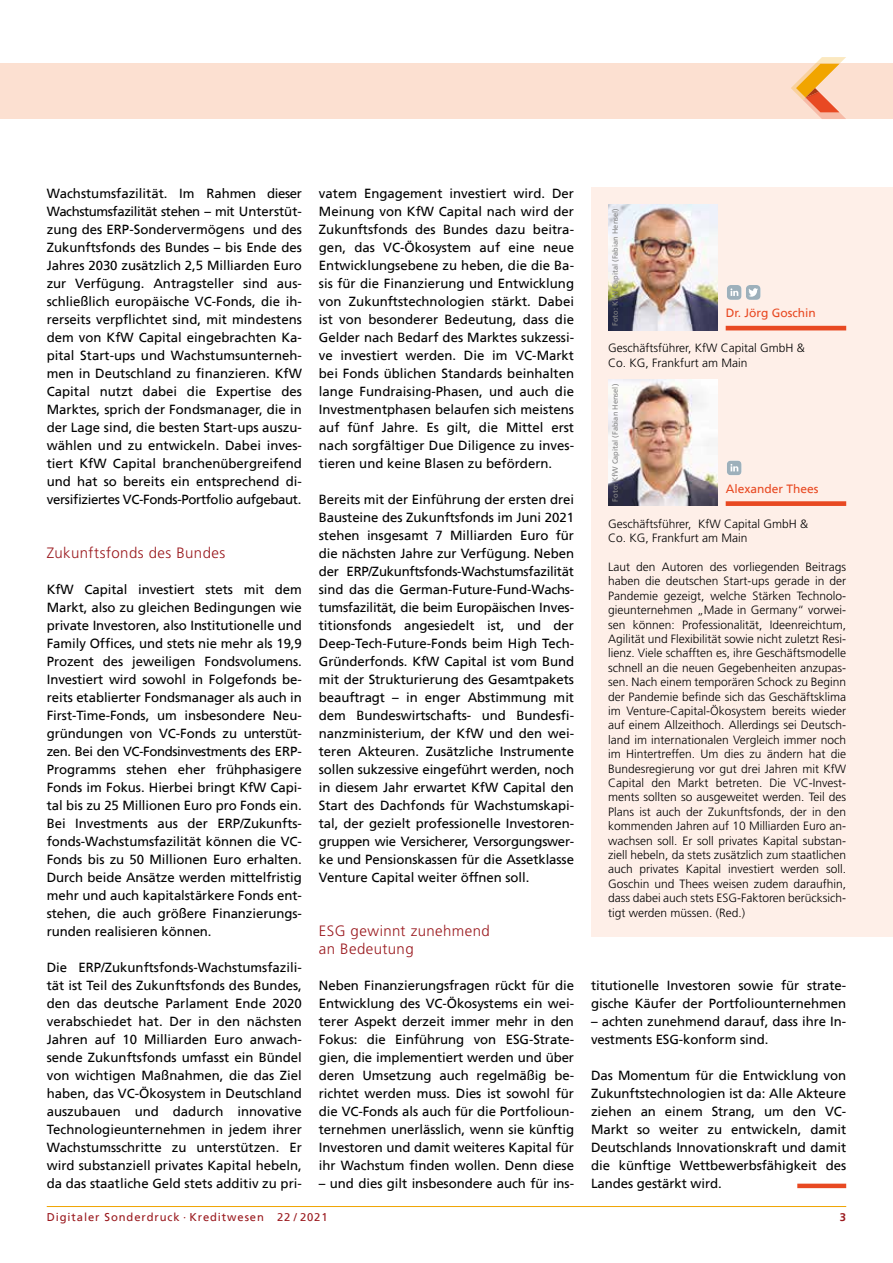
<style>
.page{position:relative;width:893px;height:1263px;background:#fff}
.page>*{position:absolute;margin:0;border:0;box-sizing:border-box;transform-origin:0 0}
.Zwischenüberschrift{font:300 15px/18px "Frutiger";letter-spacing:.025em;color:#9a191e}
.Fließtext{font:13.2px/18px "Frutiger";letter-spacing:-.005em;color:#000;text-align:justify}
.Fließtext_mit_mehrer{font:13.2px/18px "Frutiger";letter-spacing:-.005em;color:#000;text-align:justify}
.Fließtext_mit_Balken{font:13.2px/18px "Frutiger";letter-spacing:-.005em;color:#000;text-align:justify}
.Vorspann{font:300 12px/14.4px "Frutiger";color:#000;text-align:justify}
.Autoreninformation{font:300 12px/14.4px "Frutiger";color:#000}
.Autor_Bild_2_Autoren{font:12px "Frutiger";color:#e84922}
.t1{font:11.25px "Frutiger";letter-spacing:.08em;color:#9a191e}
.t2{font:700 11.25px "Frutiger";color:#9a191e}
.Fußnote{font:7.5px "Frutiger";color:#878787}
</style>
<div class="page">
<hr style="left:47px;top:1206px;width:799px;height:1px;background:#f0a400">
<div style="left:0;top:64px;width:893px;height:55px;background:#fce0d1"></div>
<svg style="left:791px;top:57px;width:55px;height:62px"></svg>
<hr style="left:797px;top:1184px;width:49px;height:4px;background:#e84922">
<div style="left:591px;top:187px;width:302px;height:749px;background:#feefe8"></div>
<img style="left:608px;top:204px;width:109px;height:126px">
<img style="left:608px;top:380px;width:109px;height:126px">
<hr style="left:726px;top:326px;width:120px;height:4px;background:#e84922">
<svg style="left:727px;top:285px;width:34px;height:15px"></svg>
<div style="left:726px;top:501px;width:120px;height:5px;background:#e84922"></div>
<svg style="left:727px;top:460px;width:15px;height:15px"></svg>
<p class="Fließtext" style="left:47px;top:185px;width:257px">Wachstumsfazilität. Im Rahmen dieser Wachstumsfazilität stehen – mit Unterstüt&shy;zung des ERP-Sondervermögens und des Zukunftsfonds des Bundes – bis Ende des Jahres 2030 zusätzlich 2,5 Milliarden Euro zur Verfügung. Antragsteller sind aus&shy;schließlich europäische VC-Fonds, die ih&shy;rerseits verpflichtet sind, mit mindestens dem von KfW Capital eingebrachten Ka&shy;pital Start-ups und Wachstumsunterneh&shy;men in Deutschland zu finanzieren. KfW Capital nutzt dabei die Expertise des Marktes, sprich der Fondsmanager, die in der Lage sind, die besten Start-ups auszu&shy;wählen und zu entwickeln. Dabei inves&shy;tiert KfW Capital branchenübergreifend und hat so bereits ein entsprechend di&shy;versifiziertes VC-Fonds-Portfolio aufgebaut.</p>
<p class="Zwischenüberschrift" style="left:47px;top:544px;width:180px">Zukunftsfonds des Bundes</p>
<p class="Fließtext" style="left:47px;top:581px;width:257px">KfW Capital investiert stets mit dem Markt, also zu gleichen Bedingungen wie private Investoren, also Institutionelle und Family Offices, und stets nie mehr als 19,9<br>Prozent des jeweiligen Fondsvolumens.<br>Investiert wird sowohl in Folgefonds be&shy;reits etablierter Fondsmanager als auch in First-Time-Fonds, um insbesondere Neu&shy;gründungen von VC-Fonds zu unterstüt&shy;zen. Bei den VC-Fondsinvestments des ERP-Programms stehen eher frühphasigere Fonds im Fokus. Hierbei bringt KfW Capi&shy;tal bis zu 25 Millionen Euro pro Fonds ein.<br>Bei Investments aus der ERP/Zukunfts&shy;fonds-Wachstumsfazilität können die VC-Fonds bis zu 50 Millionen Euro erhalten.<br>Durch beide Ansätze werden mittelfristig mehr und auch kapitalstärkere Fonds ent&shy;stehen, die auch größere Finanzierungs&shy;runden realisieren können.</p>
<p class="Fließtext" style="left:47px;top:959px;width:257px">Die ERP/Zukunftsfonds-Wachstumsfazili&shy;tät ist Teil des Zukunftsfonds des Bundes, den das deutsche Parlament Ende 2020 verabschiedet hat. Der in den nächsten Jahren auf 10 Milliarden Euro anwach&shy;sende Zukunftsfonds umfasst ein Bündel von wichtigen Maßnahmen, die das Ziel haben, das VC-Ökosystem in Deutschland auszubauen und dadurch innovative Technologieunternehmen in jedem ihrer Wachstumsschritte zu unterstützen. Er wird substanziell privates Kapital hebeln, da das staatliche Geld stets additiv zu pri-</p>
<p class="Fließtext" style="left:319px;top:185px;width:257px">vatem Engagement investiert wird. Der Meinung von KfW Capital nach wird der Zukunftsfonds des Bundes dazu beitra&shy;gen, das VC-Ökosystem auf eine neue Entwicklungsebene zu heben, die die Ba&shy;sis für die Finanzierung und Entwicklung von Zukunftstechnologien stärkt. Dabei ist von besonderer Bedeutung, dass die Gelder nach Bedarf des Marktes sukzessi&shy;ve investiert werden. Die im VC-Markt bei Fonds üblichen Standards beinhalten lange Fundraising-Phasen, und auch die Investmentphasen belaufen sich meistens auf fünf Jahre. Es gilt, die Mittel erst nach sorgfältiger Due Diligence zu inves&shy;tieren und keine Blasen zu befördern.</p>
<p class="Fließtext_mit_mehrer" style="left:319px;top:491px;width:257px">Bereits mit der Einführung der ersten drei Bausteine des Zukunftsfonds im Juni 2021 stehen insgesamt 7 Milliarden Euro für die nächsten Jahre zur Verfügung. Neben der ERP/Zukunftsfonds-Wachstumsfazilität sind das die German-Future-Fund-Wachs&shy;tumsfazilität, die beim Europäischen Inves&shy;titionsfonds angesiedelt ist, und der Deep-Tech-Future-Fonds beim High Tech-Gründerfonds. KfW Capital ist vom Bund mit der Strukturierung des Gesamtpakets beauftragt – in enger Abstimmung mit dem Bundeswirtschafts- und Bundesfi&shy;nanzministerium, der KfW und den wei&shy;teren Akteuren. Zusätzliche Instrumente sollen sukzessive eingeführt werden, noch in diesem Jahr erwartet KfW Capital den Start des Dachfonds für Wachstumskapi&shy;tal, der gezielt professionelle Investoren&shy;gruppen wie Versicherer, Versorgungswer&shy;ke und Pensionskassen für die Assetklasse Venture Capital weiter öffnen soll.</p>
<p class="Zwischenüberschrift" style="left:319px;top:922px;width:172px">ESG gewinnt zunehmend an Bedeutung</p>
<p class="Fließtext" style="left:319px;top:977px;width:257px">Neben Finanzierungsfragen rückt für die Entwicklung des VC-Ökosystems ein wei&shy;terer Aspekt derzeit immer mehr in den Fokus: die Einführung von ESG-Strate&shy;gien, die implementiert werden und über deren Umsetzung auch regelmäßig be&shy;richtet werden muss. Dies ist sowohl für die VC-Fonds als auch für die Portfolioun&shy;ternehmen unerlässlich, wenn sie künftig Investoren und damit weiteres Kapital für ihr Wachstum finden wollen. Denn diese</p>
<p class="Fließtext" style="left:319px;top:1175px;width:257px">– und dies gilt insbesondere auch für ins-</p>
<p class="Fußnote" style="left:612px;top:326px;width:119px;rotate:-90deg">Foto: KfW Capital (Fabian Hensel)</p>
<p class="Autor_Bild_2_Autoren" style="left:726px;top:308px;width:92px">Dr. Jörg Goschin</p>
<p class="Autoreninformation" style="left:608px;top:341px;width:198px">Geschäftsführer, KfW Capital GmbH &amp;<br>Co. KG, Frankfurt am Main</p>
<p class="Fußnote" style="left:612px;top:502px;width:119px;rotate:-90deg">Foto: KfW Capital (Fabian Hensel)</p>
<p class="Autor_Bild_2_Autoren" style="left:726px;top:483px;width:94px">Alexander Thees</p>
<p class="Autoreninformation" style="left:608px;top:517px;width:202px">Geschäftsführer, KfW Capital GmbH &amp;<br>Co. KG, Frankfurt am Main</p>
<p class="Vorspann" style="left:608px;top:560px;width:240px">Laut den Autoren des vorliegenden Beitrags haben die deutschen Start-ups gerade in der Pandemie gezeigt, welche Stärken Technolo&shy;gieunternehmen „Made in Germany“ vorwei&shy;sen können: Professionalität, Ideenreichtum, Agilität und Flexibilität sowie nicht zuletzt Resi&shy;lienz. Viele schafften es, ihre Geschäftsmodelle schnell an die neuen Gegebenheiten anzupas&shy;sen. Nach einem temporären Schock zu Beginn der Pandemie befinde sich das Geschäftsklima im Venture-Capital-Ökosystem bereits wieder auf einem Allzeithoch. Allerdings sei Deutsch&shy;land im internationalen Vergleich immer noch im Hintertreffen. Um dies zu ändern hat die Bundesregierung vor gut drei Jahren mit KfW Capital den Markt betreten. Die VC-Invest&shy;ments sollten so ausgeweitet werden. Teil des Plans ist auch der Zukunftsfonds, der in den kommenden Jahren auf 10 Milliarden Euro an&shy;wachsen soll. Er soll privates Kapital substan&shy;ziell hebeln, da stets zusätzlich zum staatlichen auch privates Kapital investiert werden soll.<br>Goschin und Thees weisen zudem daraufhin, dass dabei auch stets ESG-Faktoren berücksich&shy;tigt werden müssen. (Red.)</p>
<p class="Fließtext" style="left:591px;top:977px;width:257px">titutionelle Investoren sowie für strate&shy;gische Käufer der Portfoliounternehmen</p>
<p class="Fließtext" style="left:591px;top:1013px;width:257px">– achten zunehmend darauf, dass ihre In&shy;vestments ESG-konform sind.</p>
<p class="Fließtext_mit_Balken" style="left:591px;top:1067px;width:257px">Das Momentum für die Entwicklung von Zukunftstechnologien ist da: Alle Akteure ziehen an einem Strang, um den VC-Markt so weiter zu entwickeln, damit Deutschlands Innovationskraft und damit die künftige Wettbewerbsfähigkeit des Landes gestärkt wird.</p>
<p class="t1" style="left:47px;top:1211px;width:282px">Digitaler Sonderdruck · Kreditwesen 22 / 2021</p>
<p class="t2" style="left:840px;top:1211px;width:8px">3</p>
</div>
